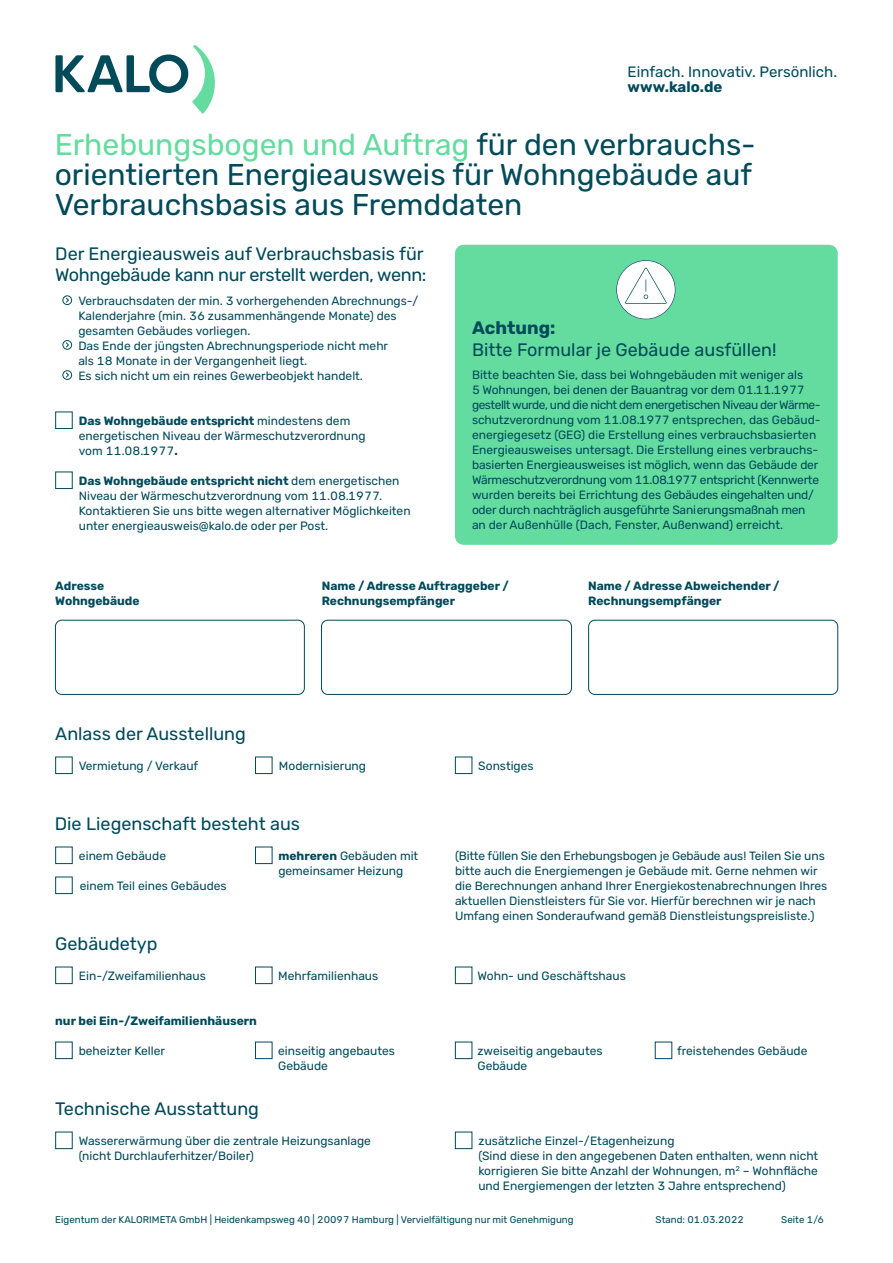
<style>
.page{position:relative;width:893px;height:1263px;background:#fff}
.page>*{position:absolute;margin:0;border:0;box-sizing:border-box;transform-origin:0 0}
.t1{font:30px/30px "Rubik KALO Regular";color:#004a5a;text-align:justify}
.t2{font:18px/21px "Rubik KALO Regular";color:#004a5a}
.t3{font:18px "Rubik KALO Bold";color:#004a5a}
.t4{font:15px "Rubik KALO Regular";color:#004a5a}
.t5{font:15px "Rubik KALO Bold";color:#004a5a}
.t6{font:12px/15px "Rubik KALO Regular";color:#004a5a}
.t7{font:12px/15px "Rubik KALO Bold";color:#004a5a}
.t8{font:9.75px "Rubik KALO Regular";color:#004a5a}
.s1{color:#64dca0}
.s2{font-family:"Rubik KALO Regular"}
.s3{font-family:"Rubik KALO Bold"}
</style>
<div class="page">
<svg style="left:55px;top:45px;width:160px;height:69px"></svg>
<svg style="left:62px;top:295px;width:10px;height:10px"></svg>
<svg style="left:62px;top:340px;width:10px;height:10px"></svg>
<svg style="left:62px;top:370px;width:10px;height:10px"></svg>
<div style="left:55px;top:620px;width:250px;height:75px;border:1px solid #004a5a;border-radius:6px"></div>
<div style="left:321px;top:620px;width:251px;height:75px;border:1px solid #004a5a;border-radius:6px"></div>
<div style="left:588px;top:620px;width:250px;height:75px;border:1px solid #004a5a;border-radius:6px"></div>
<div style="left:455px;top:245px;width:383px;height:300px;background:#64dca0;border-radius:9px"></div>
<svg style="left:616px;top:260px;width:59px;height:59px"></svg>
<div style="left:55px;top:412px;width:18px;height:17px;background:#fff;border:1px solid #004a5a"></div>
<div style="left:55px;top:757px;width:18px;height:17px;background:#fff;border:1px solid #004a5a"></div>
<div style="left:55px;top:847px;width:18px;height:17px;background:#fff;border:1px solid #004a5a"></div>
<div style="left:55px;top:967px;width:18px;height:17px;background:#fff;border:1px solid #004a5a"></div>
<div style="left:55px;top:1042px;width:18px;height:17px;background:#fff;border:1px solid #004a5a"></div>
<div style="left:55px;top:1132px;width:18px;height:17px;background:#fff;border:1px solid #004a5a"></div>
<div style="left:455px;top:1132px;width:17px;height:17px;background:#fff;border:1px solid #004a5a"></div>
<div style="left:255px;top:1042px;width:17px;height:17px;background:#fff;border:1px solid #004a5a"></div>
<div style="left:455px;top:1042px;width:17px;height:17px;background:#fff;border:1px solid #004a5a"></div>
<div style="left:655px;top:1042px;width:17px;height:17px;background:#fff;border:1px solid #004a5a"></div>
<div style="left:255px;top:967px;width:17px;height:17px;background:#fff;border:1px solid #004a5a"></div>
<div style="left:455px;top:967px;width:17px;height:17px;background:#fff;border:1px solid #004a5a"></div>
<div style="left:255px;top:847px;width:17px;height:17px;background:#fff;border:1px solid #004a5a"></div>
<div style="left:55px;top:877px;width:18px;height:17px;background:#fff;border:1px solid #004a5a"></div>
<div style="left:255px;top:757px;width:17px;height:17px;background:#fff;border:1px solid #004a5a"></div>
<div style="left:455px;top:757px;width:17px;height:17px;background:#fff;border:1px solid #004a5a"></div>
<div style="left:55px;top:472px;width:18px;height:17px;background:#fff;border:1px solid #004a5a"></div>
<p class="t4" style="left:628px;top:64px;width:211px">Einfach. Innovativ. Persönlich.</p>
<p class="t5" style="left:628px;top:78px;width:96px">www.kalo.de</p>
<h1 class="t1" style="left:55px;top:130px;width:702px"><span class="s1">Erhebungsbogen und Auftrag</span> für den verbrauchs&shy;orientierten Energieausweis für Wohngebäude auf Verbrauchsbasis aus Fremddaten</h1>
<h2 class="t2" style="left:55px;top:243px;width:373px">Der Energieausweis auf Verbrauchsbasis für<br>Wohngebäude kann nur erstellt werden, wenn:</h2>
<p class="t6" style="left:78px;top:293px;width:341px">Verbrauchsdaten der min. 3 vorhergehenden Abrechnungs-/ Kalenderjahre (min. 36 zusammenhängende Monate) des gesamten Gebäudes vorliegen.<br>Das Ende der jüngsten Abrechnungsperiode nicht mehr<br>als 18 Monate in der Vergangenheit liegt.<br>Es sich nicht um ein reines Gewerbeobjekt handelt.</p>
<p class="t7" style="left:79px;top:413px;width:273px">Das Wohngebäude entspricht <span class="s2">mindestens dem</span></p>
<p class="t6" style="left:79px;top:428px;width:288px">energetischen Niveau der Wärmeschutzverordnung vom 11.08.1977<span class="s3">.</span></p>
<p class="t7" style="left:79px;top:473px;width:322px">Das Wohngebäude entspricht nicht <span class="s2">dem energetischen</span></p>
<p class="t6" style="left:79px;top:488px;width:333px">Niveau der Wärmeschutzverordnung vom 11.08.1977.<br>Kontaktieren Sie uns bitte wegen alternativer Möglichkeiten unter energieausweis@kalo.de oder per Post.</p>
<h2 class="t3" style="left:472px;top:318px;width:85px">Achtung:</h2>
<h2 class="t2" style="left:472px;top:339px;width:306px">Bitte Formular je Gebäude ausfüllen!</h2>
<p class="t6" style="left:472px;top:368px;width:350px">Bitte beachten Sie, dass bei Wohngebäuden mit weniger als<br>5 Wohnungen, bei denen der Bauantrag vor dem 01.11.1977 gestellt wurde, und die nicht dem energetischen Niveau der Wärme&shy;schutzverordnung vom 11.08.1977 entsprechen, das Gebäud&shy;energiegesetz (GEG) die Erstellung eines verbrauchsbasierten Energieausweises untersagt. Die Erstellung eines verbrauchs&shy;basierten Energieausweises ist möglich, wenn das Gebäude der Wärmeschutzverordnung vom 11.08.1977 entspricht (Kennwerte wurden bereits bei Errichtung des Gebäudes eingehalten und/ oder durch nachträglich ausgeführte Sanierungsmaßnah men an der Außenhülle (Dach, Fenster, Außenwand) erreicht.</p>
<p class="t7" style="left:55px;top:578px;width:86px">Adresse<br>Wohngebäude</p>
<p class="t7" style="left:322px;top:578px;width:189px">Name / Adresse Auftraggeber /<br>Rechnungsempfänger</p>
<p class="t7" style="left:588px;top:578px;width:193px">Name / Adresse Abweichender /<br>Rechnungsempfänger</p>
<h2 class="t2" style="left:55px;top:723px;width:192px">Anlass der Ausstellung</h2>
<p class="t6" style="left:79px;top:758px;width:121px">Vermietung / Verkauf</p>
<p class="t6" style="left:279px;top:758px;width:89px">Modernisierung</p>
<h2 class="t2" style="left:55px;top:813px;width:247px">Die Liegenschaft besteht aus</h2>
<p class="t6" style="left:478px;top:758px;width:57px">Sonstiges</p>
<p class="t6" style="left:79px;top:848px;width:89px">einem Gebäude</p>
<p class="t6" style="left:278px;top:848px;width:141px"><span class="s3">mehreren</span> Gebäuden mit gemeinsamer Heizung</p>
<p class="t6" style="left:455px;top:848px;width:374px">(Bitte füllen Sie den Erhebungsbogen je Gebäude aus! Teilen Sie uns bitte auch die Energiemengen je Gebäude mit. Gerne nehmen wir die Berechnungen anhand Ihrer Energiekostenabrechnungen Ihres aktuellen Dienstleisters für Sie vor. Hierfür berechnen wir je nach Umfang einen Sonderaufwand gemäß Dienstleistungspreisliste.)</p>
<p class="t6" style="left:80px;top:878px;width:148px">einem Teil eines Gebäudes</p>
<h2 class="t2" style="left:55px;top:933px;width:104px">Gebäudetyp</h2>
<p class="t6" style="left:79px;top:968px;width:129px">Ein-/Zweifamilienhaus</p>
<p class="t7" style="left:55px;top:1013px;width:203px">nur bei Ein-/Zweifamilienhäusern</p>
<p class="t6" style="left:278px;top:968px;width:102px">Mehrfamilienhaus</p>
<p class="t6" style="left:477px;top:968px;width:150px">Wohn- und Geschäftshaus</p>
<p class="t6" style="left:79px;top:1043px;width:88px">beheizter Keller</p>
<p class="t6" style="left:677px;top:1043px;width:132px">freistehendes Gebäude</p>
<p class="t6" style="left:278px;top:1043px;width:118px">einseitig angebautes<br>Gebäude</p>
<p class="t6" style="left:478px;top:1043px;width:127px">zweiseitig angebautes<br>Gebäude</p>
<h2 class="t2" style="left:55px;top:1098px;width:205px">Technische Ausstattung</h2>
<p class="t6" style="left:79px;top:1133px;width:294px">Wassererwärmung über die zentrale Heizungsanlage (nicht Durchlauferhitzer/Boiler)</p>
<p class="t6" style="left:479px;top:1133px;width:197px">zusätzliche Einzel-/Etagenheizung</p>
<p class="t6" style="left:478px;top:1148px;width:341px;text-align:justify">(Sind diese in den angegebenen Daten enthalten, wenn nicht korrigieren Sie bitte Anzahl der Wohnungen, m<sup>2</sup> – Wohnfläche und Energiemengen der letzten 3 Jahre entsprechend)</p>
<p class="t8" style="left:55px;top:1214px;width:520px">Eigentum der KALORIMETA GmbH | Heidenkampsweg 40 | 20097 Hamburg | Vervielfältigung nur mit Genehmigung</p>
<p class="t8" style="left:656px;top:1214px;width:90px">Stand: 01.03.2022</p>
<p class="t8" style="left:781px;top:1214px;width:44px">Seite 1/6</p>
</div>
